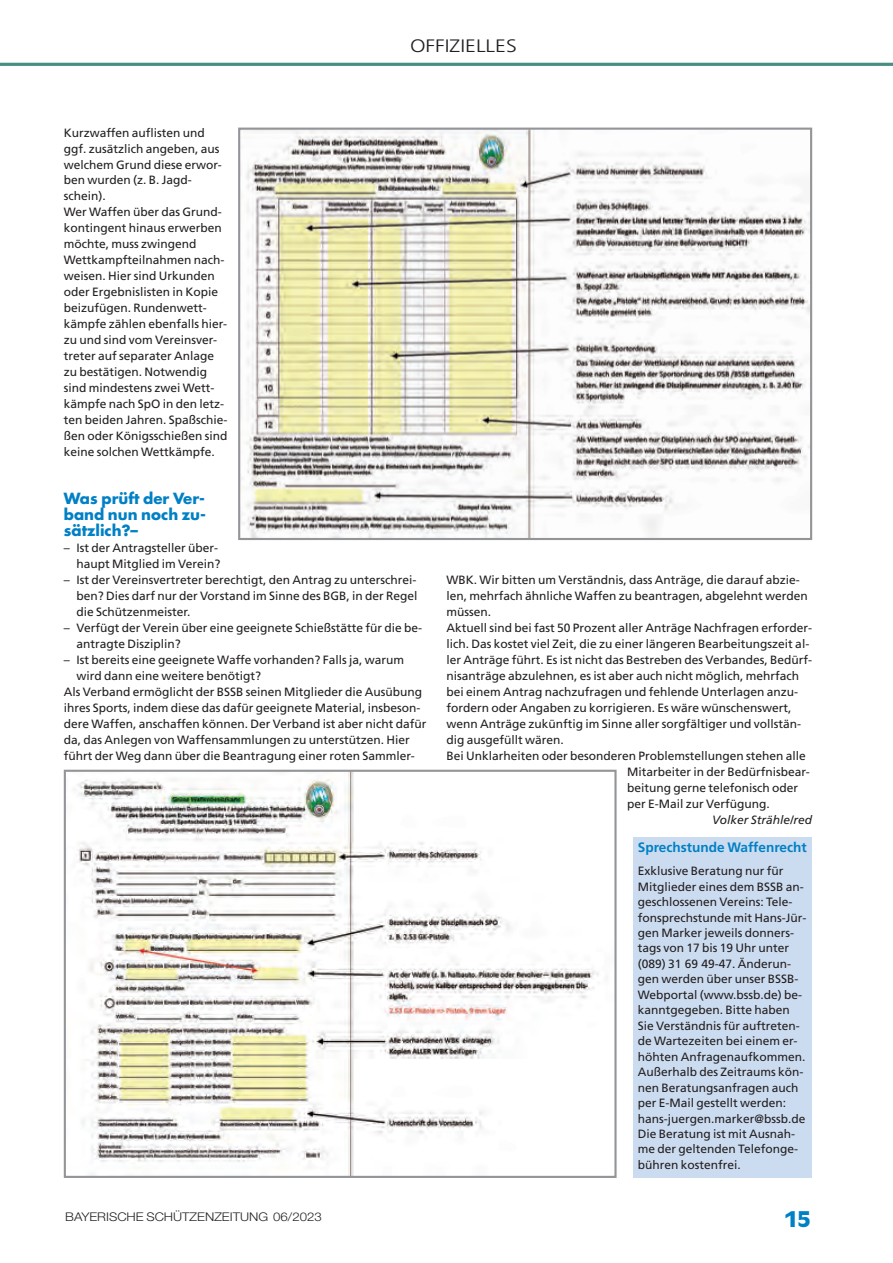
<style>
.page{position:relative;width:893px;height:1263px;background:#fff}
.page>*{position:absolute;margin:0;border:0;box-sizing:border-box;transform-origin:0 0}
.t1{font:900 21px "Antique Olive LT";color:#0080c5}
.t2{font:300 18px "Frutiger LT";color:#231f20;scale:1.2 1}
.t3{font:700 15px/15.9px "Futura LT";color:#0080c5;text-align:justify}
.t4{font:700 13.65px "Frutiger LT";color:#0080c5}
.t5{font:12px/15.9px "Frutiger LT";color:#231f20}
.t6{font:300 12px "Helvetica Neue LT";color:#231f20;scale:1.1 1}
.t7{font:italic 12px "Frutiger LT";color:#231f20}
</style>
<div class="page">
<hr style="left:0;top:63px;width:893px;height:3px;background:#488f83">
<img style="left:241px;top:131px;width:568px;height:406px">
<div style="left:238px;top:128px;width:574px;height:412px;border:2px solid #939598"></div>
<img style="left:77px;top:773px;width:522px;height:402px">
<div style="left:64px;top:770px;width:553px;height:408px;border:2px solid #939598"></div>
<div style="left:634px;top:838px;width:178px;height:340px;background:#ccdcf0"></div>
<h2 class="t2" style="left:410px;top:38px;width:90px">OFFIZIELLES</h2>
<p class="t5" style="left:64px;top:124px;width:165px">Kurzwaffen auflisten und ggf. zusätzlich angeben, aus welchem Grund diese erwor&shy;ben wurden (z. B. Jagd&shy;schein).<br>Wer Waffen über das Grund&shy;kontingent hinaus erwerben möchte, muss zwingend<br>Wettkampfteilnahmen nach&shy;weisen. Hier sind Urkunden oder Ergebnislisten in Kopie beizufügen. Rundenwett&shy;kämpfe zählen ebenfalls hier&shy;zu und sind vom Vereinsver&shy;treter auf separater Anlage zu bestätigen. Notwendig sind mindestens zwei Wett&shy;kämpfe nach SpO in den letz&shy;ten beiden Jahren. Spaßschie&shy;ßen oder Königsschießen sind keine solchen Wettkämpfe.</p>
<p class="t3" style="left:64px;top:492px;width:144px">Was prüft der Ver&shy;band nun noch zu&shy;sätzlich?–</p>
<p class="t5" style="left:64px;top:540px;width:158px;text-align:right">– Ist der Antragsteller über&shy;haupt Mitglied im Verein?</p>
<p class="t5" style="left:77px;top:572px;width:342px;text-align:justify;text-indent:-13px">– Ist der Vereinsvertreter berechtigt, den Antrag zu unterschrei&shy;ben? Dies darf nur der Vorstand im Sinne des BGB, in der Regel die Schützenmeister.</p>
<p class="t5" style="left:77px;top:620px;width:347px;text-indent:-13px">– Verfügt der Verein über eine geeignete Schießstätte für die be&shy;antragte Disziplin?</p>
<p class="t5" style="left:64px;top:652px;width:342px">– Ist bereits eine geeignete Waffe vorhanden? Falls ja, warum</p>
<p class="t5" style="left:77px;top:668px;width:186px">wird dann eine weitere benötigt?</p>
<p class="t5" style="left:64px;top:684px;width:360px">Als Verband ermöglicht der BSSB seinen Mitglieder die Ausübung</p>
<p class="t5" style="left:64px;top:700px;width:358px">ihres Sports, indem diese das dafür geeignete Material, insbeson-</p>
<p class="t5" style="left:64px;top:716px;width:364px">dere Waffen, anschaffen können. Der Verband ist aber nicht dafür</p>
<p class="t5" style="left:64px;top:732px;width:347px">da, das Anlegen von Waffensammlungen zu unterstützen. Hier</p>
<p class="t5" style="left:64px;top:747px;width:353px">führt der Weg dann über die Beantragung einer roten Sammler-</p>
<p class="t5" style="left:446px;top:572px;width:355px">WBK. Wir bitten um Verständnis, dass Anträge, die darauf abzie-</p>
<p class="t5" style="left:446px;top:588px;width:363px">len, mehrfach ähnliche Waffen zu beantragen, abgelehnt werden</p>
<p class="t5" style="left:446px;top:604px;width:46px">müssen.</p>
<p class="t5" style="left:446px;top:620px;width:367px">Aktuell sind bei fast 50 Prozent aller Anträge Nachfragen erforder-</p>
<p class="t5" style="left:446px;top:636px;width:364px">lich. Das kostet viel Zeit, die zu einer längeren Bearbeitungszeit al-</p>
<p class="t5" style="left:446px;top:652px;width:367px">ler Anträge führt. Es ist nicht das Bestreben des Verbandes, Bedürf-</p>
<p class="t5" style="left:446px;top:668px;width:354px">nisanträge abzulehnen, es ist aber auch nicht möglich, mehrfach</p>
<p class="t5" style="left:446px;top:684px;width:353px">bei einem Antrag nachzufragen und fehlende Unterlagen anzu-</p>
<p class="t5" style="left:446px;top:700px;width:347px">fordern oder Angaben zu korrigieren. Es wäre wünschenswert,</p>
<p class="t5" style="left:446px;top:716px;width:356px">wenn Anträge zukünftig im Sinne aller sorgfältiger und vollstän-</p>
<p class="t5" style="left:446px;top:731px;width:119px">dig ausgefüllt wären.</p>
<p class="t5" style="left:446px;top:747px;width:361px">Bei Unklarheiten oder besonderen Problemstellungen stehen alle</p>
<p class="t5" style="left:627px;top:763px;width:184px">Mitarbeiter in der Bedürfnisbear-</p>
<p class="t5" style="left:627px;top:779px;width:173px">beitung gerne telefonisch oder</p>
<p class="t5" style="left:627px;top:795px;width:144px">per E-Mail zur Verfügung.</p>
<p class="t7" style="left:712px;top:814px;width:101px">Volker Strähle/red</p>
<p class="t4" style="left:638px;top:839px;width:171px">Sprechstunde Waffenrecht</p>
<p class="t5" style="left:638px;top:863px;width:170px;line-height:15.5px">Exklusive Beratung nur für<br>Mitglieder eines dem BSSB an&shy;geschlossenen Vereins: Tele&shy;fonsprechstunde mit Hans-Jür&shy;gen Marker jeweils donners&shy;tags von 17 bis 19 Uhr unter (089) 31 69 49-47. Änderun&shy;gen werden über unser BSSB-<br>Webportal (www.bssb.de) be&shy;kanntgegeben. Bitte haben<br>Sie Verständnis für auftreten&shy;de Wartezeiten bei einem er&shy;höhten Anfragenaufkommen.<br>Außerhalb des Zeitraums kön&shy;nen Beratungsanfragen auch per E-Mail gestellt werden: hans-juergen.marker@bssb.de<br>Die Beratung ist mit Ausnah&shy;me der geltenden Telefonge&shy;bühren kostenfrei.</p>
<p class="t6" style="left:65px;top:1213px;width:235px">BAYERISCHE SCHÜTZENZEITUNG 06/2023</p>
<h1 class="t1" style="left:784px;top:1211px;width:28px">15</h1>
</div>
